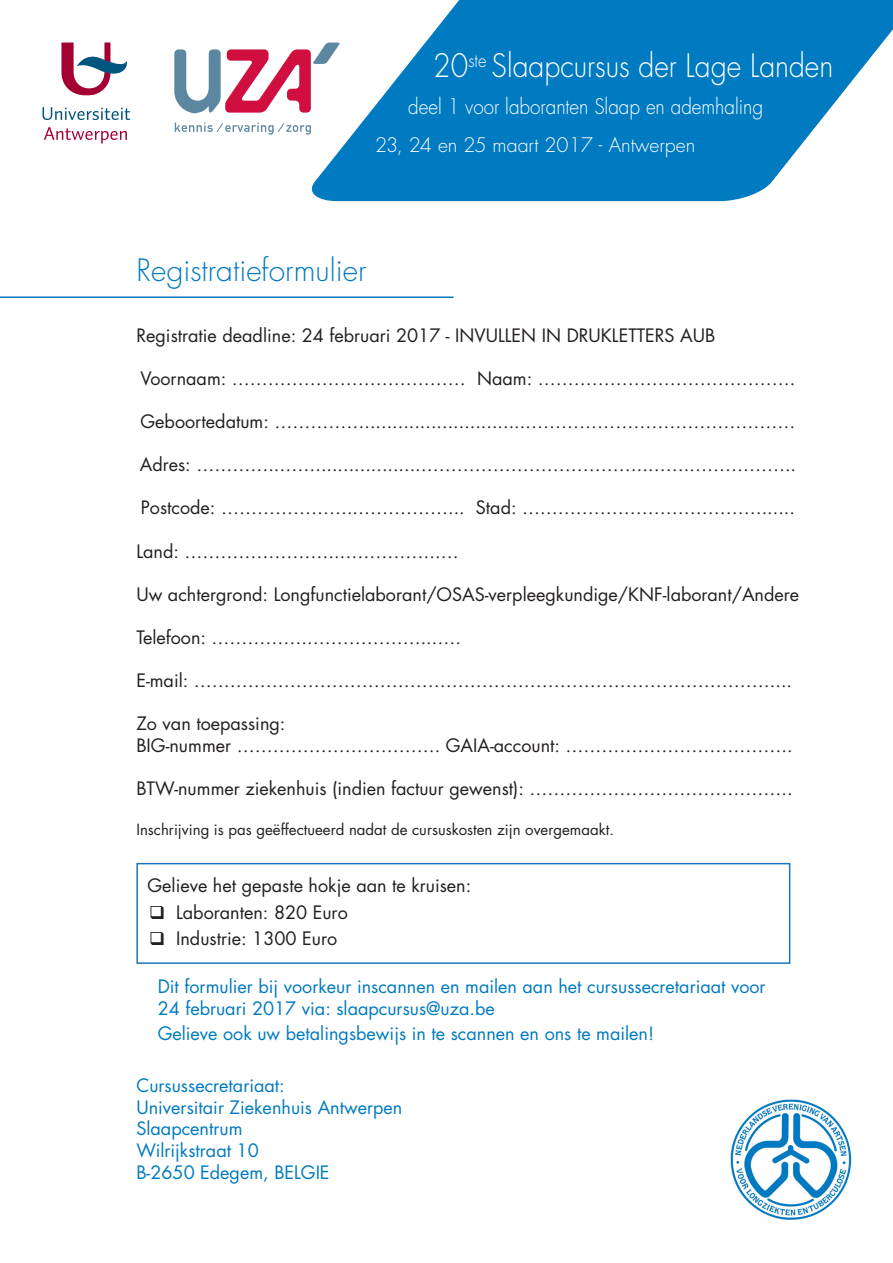
<style>
.page{position:relative;width:893px;height:1263px;background:#fff}
.page>*{position:absolute;margin:0;border:0;box-sizing:border-box;transform-origin:0 0}
.t1{font:300 31.5px "Futura";color:#fff;scale:.9 1}
.t2{font:300 30px "Futura";color:#007ac0}
.t3{font:300 21px "Futura";color:#fff;scale:.9 1}
.t4{font:300 19.5px "Futura";color:#fff}
.Standaard{font:18px "Futura";color:#231f20}
.t5{font:18px/21.6px "Futura";color:#007ac0}
.t6{font:15px "Futura";color:#231f20}
</style>
<div class="page">
<svg style="left:311px;top:0;width:582px;height:201px;fill:#007ac0"></svg>
<hr style="left:0;top:296px;width:454px;height:2px;background:#007ac0">
<img style="left:730px;top:1099px;width:121px;height:121px">
<svg style="left:175px;top:122px;width:136px;height:13px"></svg>
<svg style="left:174px;top:43px;width:166px;height:70px"></svg>
<svg style="left:43px;top:107px;width:87px;height:13px"></svg>
<svg style="left:44px;top:127px;width:83px;height:17px"></svg>
<svg style="left:61px;top:43px;width:66px;height:53px"></svg>
<div style="left:136px;top:863px;width:654px;height:101px;border:2px solid #1d73ba"></div>
<p class="t1" style="left:433px;top:45px;width:446px">20<sup>ste</sup> Slaapcursus der Lage Landen</p>
<p class="t3" style="left:408px;top:93px;width:396px">deel 1 voor laboranten Slaap en ademhaling</p>
<p class="t4" style="left:375px;top:133px;width:322px">23, 24 en 25 maart 2017 - Antwerpen</p>
<p class="t2" style="left:136px;top:251px;width:231px">Registratieformulier</p>
<p class="Standaard" style="left:136px;top:323px;width:580px">Registratie deadline: 24 februari 2017 - INVULLEN IN DRUKLETTERS AUB</p>
<p class="Standaard" style="left:141px;top:366px;width:656px">Voornaam: ………………………………… Naam: …………………………………….</p>
<p class="Standaard" style="left:141px;top:409px;width:656px">Geboortedatum: …………….............................………………………………………</p>
<p class="Standaard" style="left:140px;top:452px;width:658px">Adres: …………..……...................………………………………..……..……………..</p>
<p class="Standaard" style="left:141px;top:495px;width:656px">Postcode: …………………..……………... Stad: ….………………………………......</p>
<p class="Standaard" style="left:136px;top:539px;width:324px">Land: ……………………..……………..…</p>
<p class="Standaard" style="left:136px;top:582px;width:664px">Uw achtergrond: Longfunctielaborant/OSAS-verpleegkundige/KNF-laborant/Andere</p>
<p class="Standaard" style="left:136px;top:625px;width:326px">Telefoon: ……………..………………...….</p>
<p class="Standaard" style="left:136px;top:668px;width:657px">E-mail: ……………………………………………………………………………………....</p>
<p class="Standaard" style="left:136px;top:711px;width:151px">Zo van toepassing:</p>
<p class="Standaard" style="left:136px;top:733px;width:658px">BIG-nummer ……………………………. GAIA-account: ………………………………..</p>
<p class="Standaard" style="left:136px;top:776px;width:658px">BTW-nummer ziekenhuis (indien factuur gewenst): ……………………………………..</p>
<p class="t6" style="left:136px;top:819px;width:479px">Inschrijving is pas geëffectueerd nadat de cursuskosten zijn overgemaakt.</p>
<p class="Standaard" style="left:148px;top:873px;width:325px">Gelieve het gepaste hokje aan te kruisen:</p>
<p class="Standaard" style="left:149px;top:899px;width:200px">❑ Laboranten: 820 Euro</p>
<p class="Standaard" style="left:149px;top:926px;width:189px">❑ Industrie: 1300 Euro</p>
<p class="t5" style="left:158px;top:975px;width:609px">Dit formulier bij voorkeur inscannen en mailen aan het cursussecretariaat voor<br>24 februari 2017 via: slaapcursus@uza.be</p>
<p class="t5" style="left:158px;top:1023px;width:498px">Gelieve ook uw betalingsbewijs in te scannen en ons te mailen!</p>
<p class="t5" style="left:136px;top:1074px;width:150px">Cursussecretariaat:</p>
<p class="t5" style="left:136px;top:1096px;width:267px">Universitair Ziekenhuis Antwerpen</p>
<p class="t5" style="left:136px;top:1118px;width:108px">Slaapcentrum</p>
<p class="t5" style="left:136px;top:1139px;width:124px">Wilrijkstraat 10</p>
<p class="t5" style="left:136px;top:1161px;width:195px">B-2650 Edegem, BELGIE</p>
</div>
